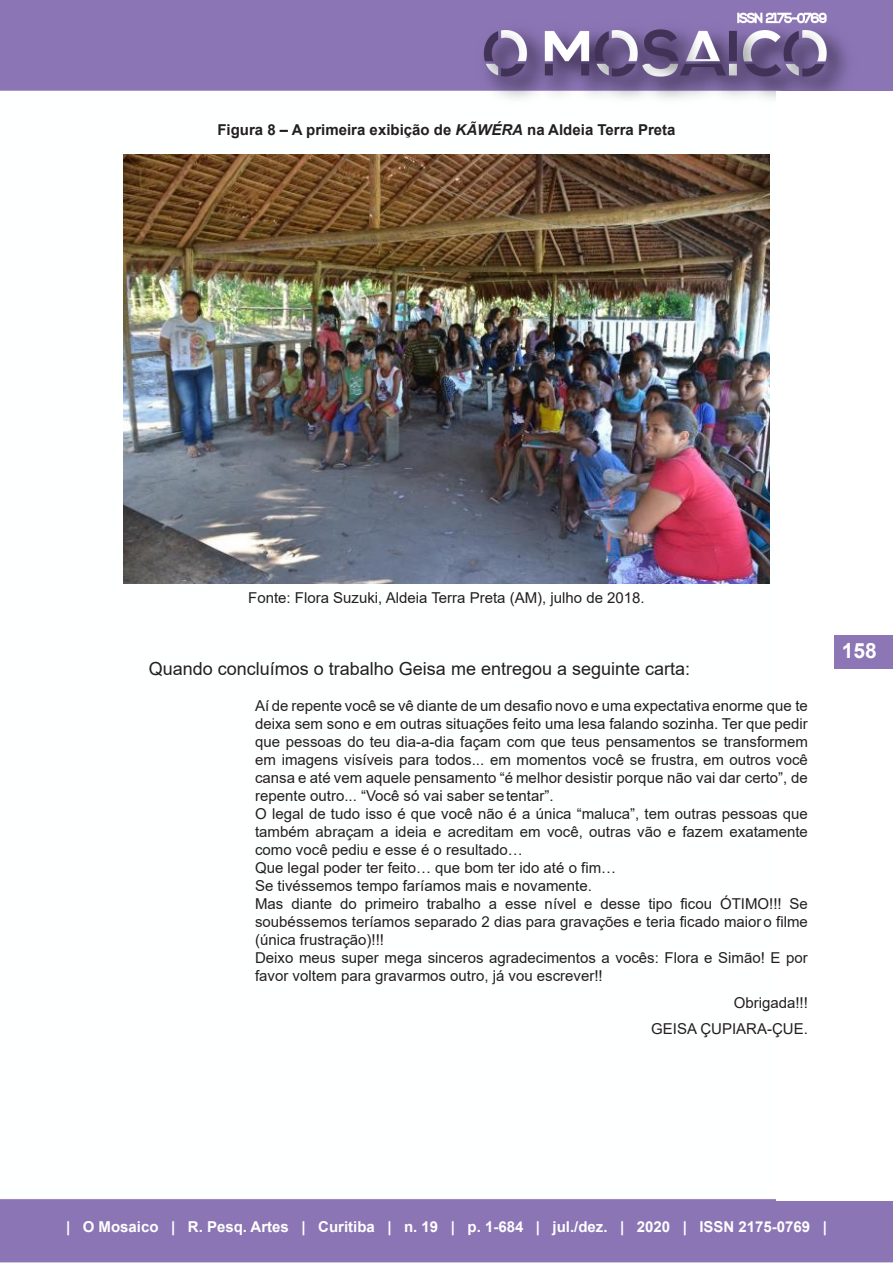
<style>
.page{position:relative;width:893px;height:1263px;background:#fff}
.page>*{position:absolute;margin:0;border:0;box-sizing:border-box;transform-origin:0 0}
.t1{font:700 21px "Arial";color:#fff}
.Corpo{font:18px "Arial";color:#231f20}
.citação_-_sem_espaço{font:15px/18px "Arial";color:#231f20;text-align:justify}
.t2{font:700 15px "Arial";color:#fff}
.figura{font:700 15px "Arial";color:#231f20}
.figura_-_Fonte{font:15px "Arial";color:#231f20}
.Epígrafe-_mais_espaç{font:15px "Arial";color:#231f20}
.s1{font-style:italic}
</style>
<div class="page">
<img style="left:0;top:0;width:893px;height:1263px">
<div style="left:777px;top:92px;width:116px;height:1109px;background:#fff"></div>
<div style="left:834px;top:635px;width:59px;height:33px;background:#8d76b5"></div>
<img style="left:123px;top:154px;width:647px;height:429px">
<p class="figura" style="left:217px;top:119px;width:460px">Figura 8 – A primeira exibição de <span class="s1">KÃWÉRA</span> na Aldeia Terra Preta</p>
<p class="figura_-_Fonte" style="left:248px;top:588px;width:398px">Fonte: Flora Suzuki, Aldeia Terra Preta (AM), julho de 2018.</p>
<p class="Corpo" style="left:149px;top:657px;width:543px">Quando concluímos o trabalho Geisa me entregou a seguinte carta:</p>
<p class="citação_-_sem_espaço" style="left:255px;top:697px;width:554px">Aí de repente você se vê diante de um desafio novo e uma expectativa enorme que te deixa sem sono e em outras situações feito uma lesa falando sozinha. Ter que pedir que pessoas do teu dia-a-dia façam com que teus pensamentos se transformem em imagens visíveis para todos... em momentos você se frustra, em outros você cansa e até vem aquele pensamento “é melhor desistir porque não vai dar certo”, de repente outro... “Você só vai saber se tentar”.</p>
<p class="citação_-_sem_espaço" style="left:255px;top:805px;width:554px">O legal de tudo isso é que você não é a única “maluca”, tem outras pessoas que também abraçam a ideia e acreditam em você, outras vão e fazem exatamente como você pediu e esse é o resultado…</p>
<p class="citação_-_sem_espaço" style="left:255px;top:859px;width:363px">Que legal poder ter feito… que bom ter ido até o fim…</p>
<p class="citação_-_sem_espaço" style="left:255px;top:877px;width:338px">Se tivéssemos tempo faríamos mais e novamente.</p>
<p class="citação_-_sem_espaço" style="left:255px;top:895px;width:554px">Mas diante do primeiro trabalho a esse nível e desse tipo ficou ÓTIMO!!! Se soubéssemos teríamos separado 2 dias para gravações e teria ficado maior o filme (única frustração)!!!</p>
<p class="citação_-_sem_espaço" style="left:255px;top:949px;width:554px">Deixo meus super mega sinceros agradecimentos a vocês: Flora e Simão! E por favor voltem para gravarmos outro, já vou escrever!!</p>
<p class="Epígrafe-_mais_espaç" style="left:734px;top:992px;width:76px">Obrigada!!!</p>
<p class="Epígrafe-_mais_espaç" style="left:651px;top:1019px;width:158px">GEISA ÇUPIARA-ÇUE.</p>
<h1 class="t1" style="left:842px;top:636px;width:37px">158</h1>
<p class="t2" style="left:66px;top:1216px;width:762px">| O Mosaico | R. Pesq. Artes | Curitiba | n. 19 | p. 1-684 | jul./dez. | 2020 | ISSN 2175-0769 |</p>
</div>
